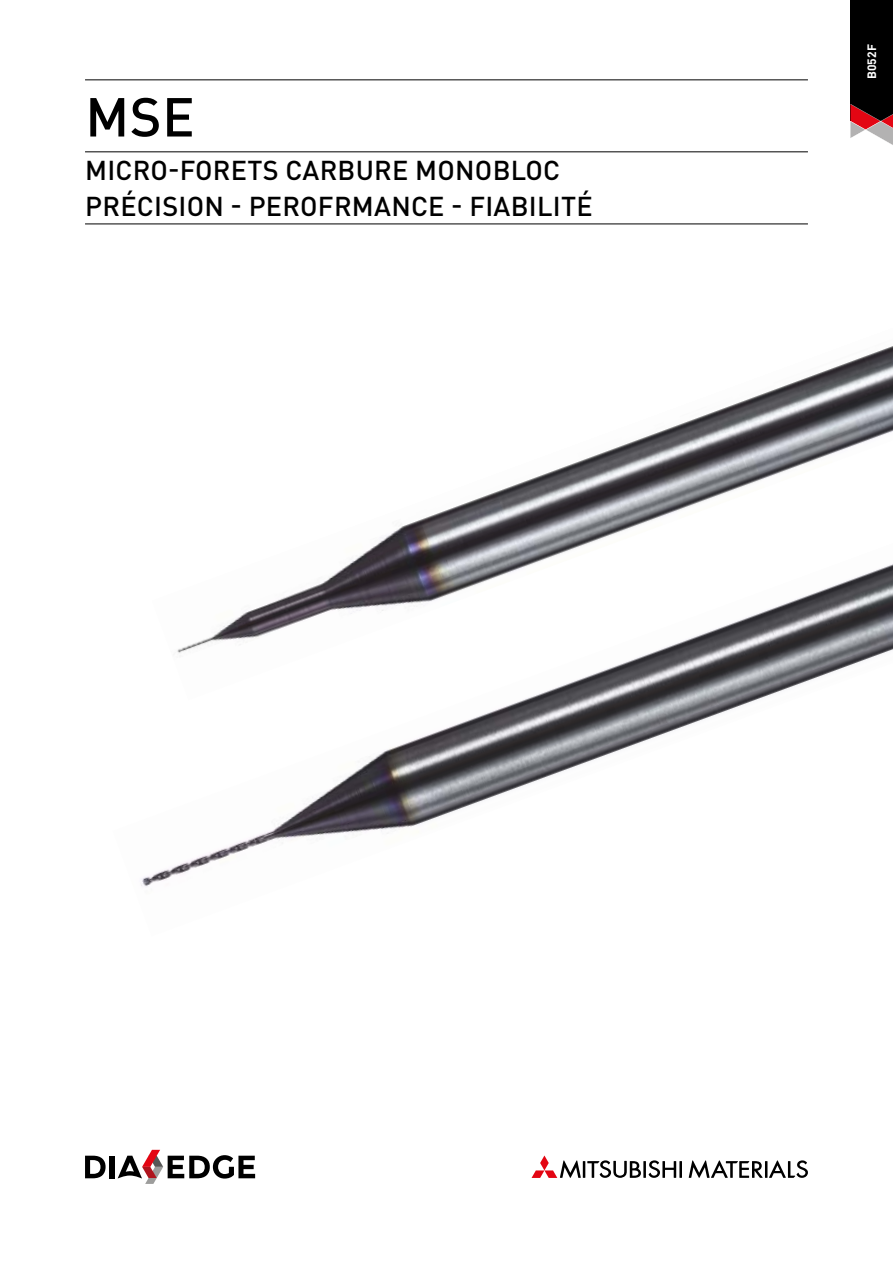
<style>
.page{position:relative;width:893px;height:1263px;background:#fff}
.page>*{position:absolute;margin:0;border:0;box-sizing:border-box;transform-origin:0 0}
.MHG_Headline_36_36pt{font:500 54px "DIN Pro";color:#000}
.MHG_Subline_18_24pt{font:500 27px/36px "DIN Pro";letter-spacing:.01em;color:#000}
.MHG_Register_Marker_8_8pt{font:700 12px "DIN Pro";color:#fff}
</style>
<div class="page">
<div style="left:850px;top:0;width:43px;height:121px;background:#000"></div>
<svg style="left:850px;top:104px;width:43px;height:41px"></svg>
<hr style="left:679px;top:1161px;width:3px;height:17px;background:#000">
<hr style="left:643px;top:1161px;width:3px;height:17px;background:#000">
<svg style="left:649px;top:1160px;width:27px;height:18px"></svg>
<svg style="left:689px;top:1160px;width:119px;height:18px"></svg>
<svg style="left:531px;top:1155px;width:110px;height:23px"></svg>
<svg style="left:85px;top:1156px;width:21px;height:22px"></svg>
<div style="left:110px;top:1156px;width:5px;height:22px;background:#000"></div>
<svg style="left:118px;top:1150px;width:137px;height:34px"></svg>
<hr style="left:85px;top:79px;width:723px;height:1px;background:#000">
<hr style="left:85px;top:151px;width:723px;height:1px;background:#000">
<img style="left:379px;top:346px;width:514px;height:197px">
<img style="left:141px;top:543px;width:752px;height:344px">
<hr style="left:85px;top:224px;width:723px;height:1px;background:#000">
<p class="MHG_Headline_36_36pt" style="left:85px;top:73px;width:111px">MSE</p>
<p class="MHG_Subline_18_24pt" style="left:85px;top:149px;width:509px">MICRO-FORETS CARBURE MONOBLOC<br>PRÉCISION - PEROFRMANCE - FIABILITÉ</p>
<p class="MHG_Register_Marker_8_8pt" style="left:862px;top:79px;width:36px;rotate:-90deg">B052F</p>
</div>
